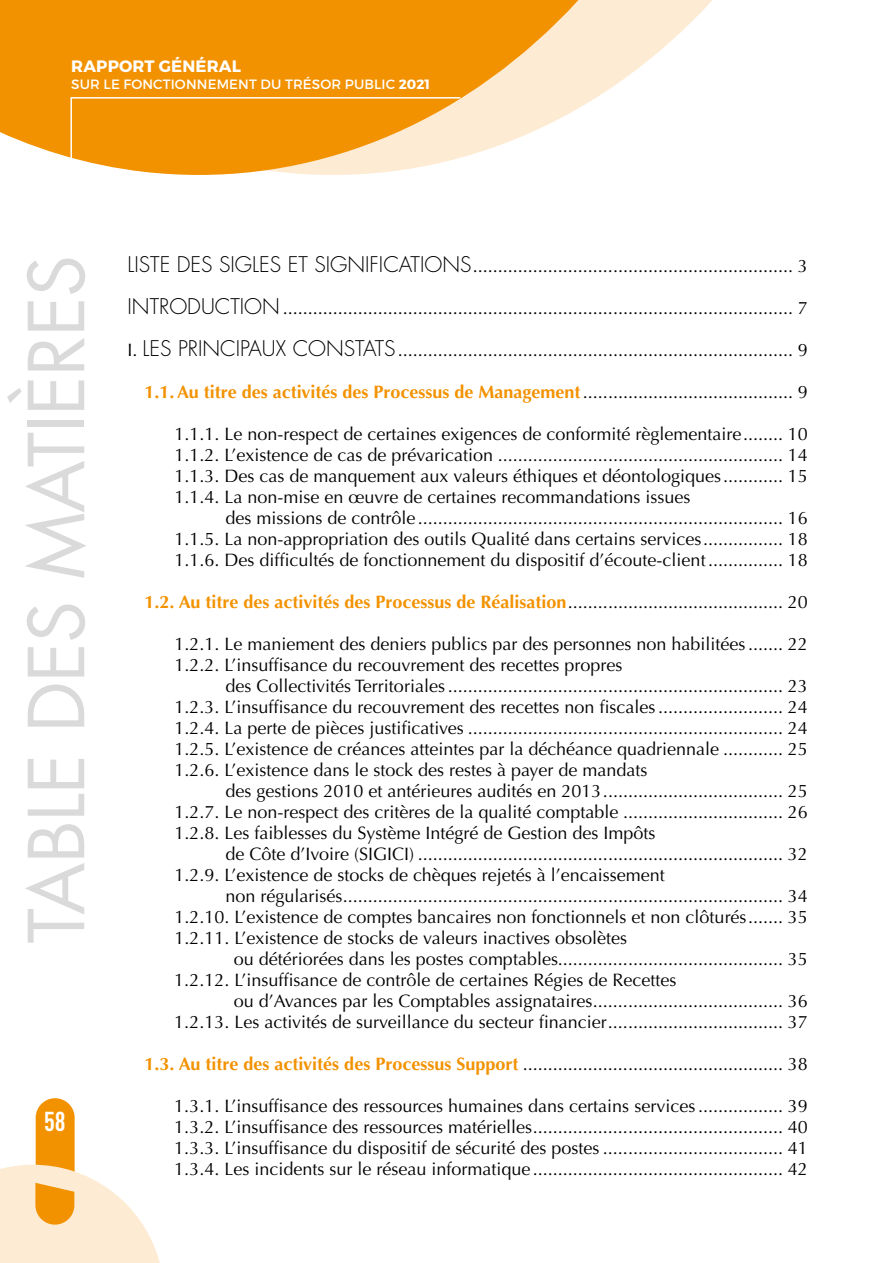
<style>
.page{position:relative;width:893px;height:1263px;background:#fff}
.page>*{position:absolute;margin:0;border:0;box-sizing:border-box;transform-origin:0 0}
.t1{font:75px "Futura";letter-spacing:-.01em;color:#dadada}
.t2{font:700 condensed 27px "DIN Pro";color:#fff}
.t3{font:18px/21px "Optima";color:#000;text-align:justify}
.t4{font:700 18px "Optima";color:#f39200}
.t5{font:700 16.5px "Montserrat";letter-spacing:.01em;color:#fff}
.t6{font:13.5px "Montserrat";letter-spacing:.01em;color:#fff}
.s1{font-weight:700}
.s2{font-family:"Futura";font-weight:300;font-size:21px}
.s3{font-weight:400;color:#000}
.s4{font-weight:700;color:#f39200}
</style>
<div class="page">
<svg style="left:597px;top:0;width:115px;height:97px;fill:#feebd3"></svg>
<svg style="left:0;top:1098px;width:160px;height:165px"></svg>
<svg style="left:0;top:0;width:597px;height:175px;background:#f6ae42"></svg>
<svg style="left:70px;top:96px;width:392px;height:65px;background:#f5a227"></svg>
<p class="t5" style="left:71px;top:56px;width:171px">RAPPORT GÉNÉRAL</p>
<p class="t6" style="left:71px;top:75px;width:360px">SUR LE FONCTIONNEMENT DU TRÉSOR PUBLIC <span class="s1">2021</span></p>
<h1 class="t1" style="left:5px;top:943px;width:690px;rotate:-90deg">TABLE DES MATIÈRES</h1>
<h2 class="t2" style="left:44px;top:1101px;width:23px">58</h2>
<p class="t3" style="left:128px;top:255px;width:682px"><span class="s2">LISTE DES SIGLES ET SIGNIFICATIONS</span>................................................................ 3</p>
<p class="t3" style="left:128px;top:297px;width:682px"><span class="s2">INTRODUCTION</span> ...................................................................................................... 7</p>
<p class="t3" style="left:128px;top:339px;width:682px">I. <span class="s2">LES PRINCIPAUX CONSTATS</span>............................................................................... 9</p>
<p class="t4" style="left:145px;top:381px;width:665px">1.1.Au titre des activités des Processus de Management<span class="s3">.......................................... 9</span></p>
<p class="t3" style="left:174px;top:423px;width:635px">1.1.1. Le non-respect de certaines exigences de conformité règlementaire........ 10<br>1.1.2. L’existence de cas de prévarication ......................................................... 14<br>1.1.3. Des cas de manquement aux valeurs éthiques et déontologiques............ 15<br>1.1.4. La non-mise en œuvre de certaines recommandations issues</p>
<p class="t3" style="left:174px;top:507px;width:635px;text-indent:51px">des missions de contrôle ......................................................................... 16<br>1.1.5. La non-appropriation des outils Qualité dans certains services................ 18<br>1.1.6. Des difficultés de fonctionnement du dispositif d’écoute-client............... 18</p>
<p class="t4" style="left:145px;top:591px;width:665px">1.2. Au titre des activités des Processus de Réalisation<span class="s3">........................................... 20</span></p>
<p class="t3" style="left:174px;top:633px;width:635px">1.2.1. Le maniement des deniers publics par des personnes non habilitées....... 22<br>1.2.2. L’insuffisance du recouvrement des recettes propres</p>
<p class="t3" style="left:174px;top:675px;width:635px;text-indent:51px">des Collectivités Territoriales ................................................................... 23<br>1.2.3. L’insuffisance du recouvrement des recettes non fiscales......................... 24<br>1.2.4. La perte de pièces justificatives ............................................................... 24<br>1.2.5. L’existence de créances atteintes par la déchéance quadriennale ............ 25<br>1.2.6. L’existence dans le stock des restes à payer de mandats</p>
<p class="t3" style="left:174px;top:780px;width:635px;text-indent:51px">des gestions 2010 et antérieures audités en 2013.................................... 25<br>1.2.7. Le non-respect des critères de la qualité comptable ................................ 26<br>1.2.8. Les faiblesses du Système Intégré de Gestion des Impôts</p>
<p class="t3" style="left:174px;top:843px;width:635px;text-indent:51px">de Côte d’Ivoire (SIGICI) ......................................................................... 32<br>1.2.9. L’existence de stocks de chèques rejetés à l’encaissement</p>
<p class="t3" style="left:174px;top:885px;width:635px;text-indent:51px">non régularisés........................................................................................ 34<br>1.2.10. L’existence de comptes bancaires non fonctionnels et non clôturés....... 35<br>1.2.11. L’existence de stocks de valeurs inactives obsolètes</p>
<p class="t3" style="left:174px;top:948px;width:635px;text-indent:60px">ou détériorées dans les postes comptables............................................. 35<br>1.2.12. L’insuffisance de contrôle de certaines Régies de Recettes</p>
<p class="t3" style="left:174px;top:990px;width:635px;text-align:right">ou d’Avances par les Comptables assignataires...................................... 36<br>1.2.13. Les activités de surveillance du secteur financier................................... 37</p>
<p class="t3" style="left:145px;top:1053px;width:665px"><span class="s4">1.3. Au titre des activités des Processus Support</span> .................................................... 38</p>
<p class="t3" style="left:174px;top:1095px;width:635px">1.3.1. L’insuffisance des ressources humaines dans certains services................. 39<br>1.3.2. L’insuffisance des ressources matérielles.................................................. 40<br>1.3.3. L’insuffisance du dispositif de sécurité des postes .................................... 41<br>1.3.4. Les incidents sur le réseau informatique .................................................. 42</p>
</div>
